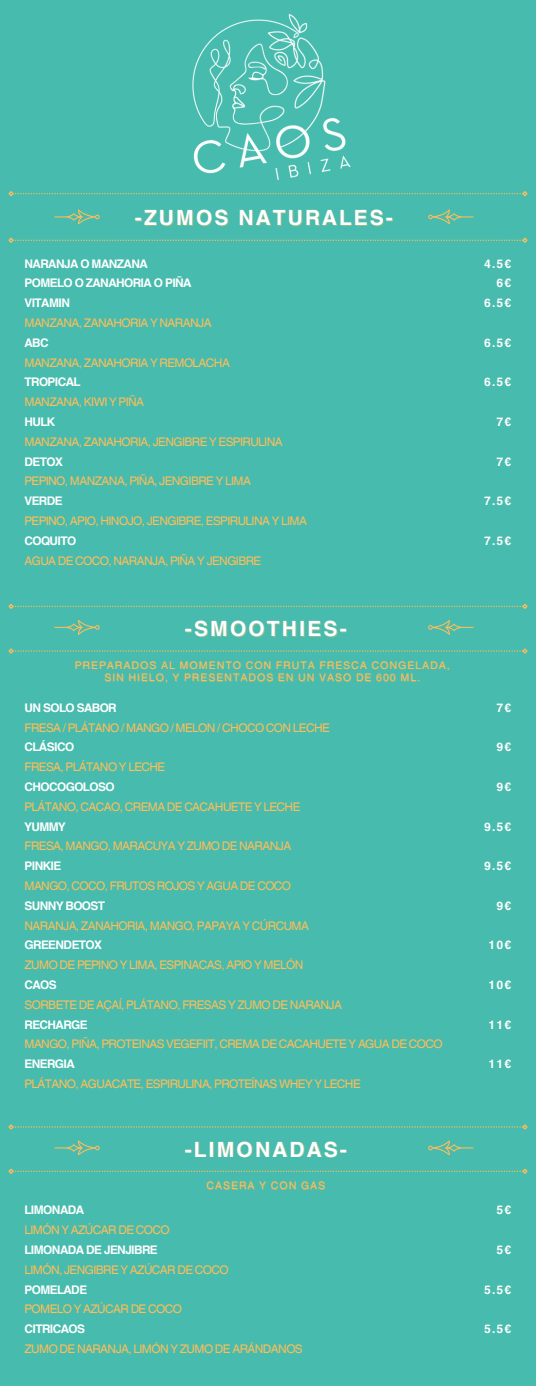
<style>
.page{position:relative;width:536px;height:1386px;background:#47bbad}
.page>*{position:absolute;margin:0;border:0;box-sizing:border-box;transform-origin:0 0}
.t1{font:700 21px "Helvetica World";letter-spacing:.1em;color:#fff}
.t2{font:11.9px/19.8px "Helvetica World";letter-spacing:-.05em;color:#ffbd59}
.t3{font:700 11.9px/19.8px "Helvetica World";letter-spacing:.1em;color:#fff;text-align:right}
.t4{font:10.5px/12.2px "Helvetica World";letter-spacing:.1em;color:#ffbd59;text-align:center}
.s1{font-weight:700;color:#fff}
</style>
<div class="page">
<svg style="left:428px;top:209px;width:45px;height:15px"></svg>
<svg style="left:54px;top:209px;width:46px;height:15px"></svg>
<svg style="left:8px;top:191px;width:520px;height:6px"></svg>
<svg style="left:8px;top:237px;width:520px;height:6px"></svg>
<img style="left:192px;top:14px;width:159px;height:166px">
<svg style="left:428px;top:620px;width:45px;height:14px"></svg>
<svg style="left:54px;top:620px;width:46px;height:14px"></svg>
<svg style="left:8px;top:603px;width:520px;height:6px"></svg>
<svg style="left:8px;top:648px;width:520px;height:6px"></svg>
<svg style="left:428px;top:1140px;width:45px;height:15px"></svg>
<svg style="left:54px;top:1140px;width:46px;height:15px"></svg>
<svg style="left:8px;top:1124px;width:520px;height:6px"></svg>
<svg style="left:8px;top:1168px;width:520px;height:6px"></svg>
<p class="t1" style="left:135px;top:201px;width:259px">-ZUMOS NATURALES-</p>
<h1 class="t2" style="left:24px;top:254px;width:284px"><span class="s1">NARANJA O MANZANA<br>POMELO O ZANAHORIA O PIÑA<br>VITAMIN<br></span>MANZANA, ZANAHORIA Y NARANJA<br><span class="s1">ABC<br></span>MANZANA, ZANAHORIA Y REMOLACHA<br><span class="s1">TROPICAL<br></span>MANZANA, KIWI Y PIÑA<br><span class="s1">HULK<br></span>MANZANA, ZANAHORIA, JENGIBRE Y ESPIRULINA<br><span class="s1">DETOX<br></span>PEPINO, MANZANA, PIÑA, JENGIBRE Y LIMA<br><span class="s1">VERDE<br></span>PEPINO, APIO, HINOJO, JENGIBRE, ESPIRULINA Y LIMA<br><span class="s1">COQUITO<br></span>AGUA DE COCO, NARANJA, PIÑA Y JENGIBRE</h1>
<p class="t3" style="left:484px;top:252px;width:29px">4.5€<br>6€<br>6.5€</p>
<h3 class="t3" style="left:484px;top:332px;width:29px">6.5€</h3>
<h3 class="t3" style="left:484px;top:371px;width:29px">6.5€</h3>
<h3 class="t3" style="left:496px;top:411px;width:16px">7€</h3>
<h2 class="t3" style="left:496px;top:450px;width:16px">7€</h2>
<h2 class="t3" style="left:484px;top:490px;width:29px">7.5€</h2>
<h2 class="t3" style="left:484px;top:530px;width:29px">7.5€</h2>
<h2 class="t1" style="left:185px;top:611px;width:163px">-SMOOTHIES-</h2>
<p class="t4" style="left:75px;top:659px;width:376px">PREPARADOS AL MOMENTO CON FRUTA FRESCA CONGELADA,<br>SIN HIELO, Y PRESENTADOS EN UN VASO DE 600 ML.</p>
<h2 class="t2" style="left:24px;top:698px;width:419px"><span class="s1">UN SOLO SABOR<br></span>FRESA / PLÁTANO / MANGO / MELON / CHOCO CON LECHE<br><span class="s1">CLÁSICO<br></span>FRESA, PLÁTANO Y LECHE<br><span class="s1">CHOCOGOLOSO<br></span>PLÁTANO, CACAO, CREMA DE CACAHUETE Y LECHE<br><span class="s1">YUMMY<br></span>FRESA, MANGO, MARACUYA Y ZUMO DE NARANJA<br><span class="s1">PINKIE<br></span>MANGO, COCO, FRUTOS ROJOS Y AGUA DE COCO<br><span class="s1">SUNNY BOOST<br></span>NARANJA, ZANAHORIA, MANGO, PAPAYA Y CÚRCUMA<br><span class="s1">GREENDETOX<br></span>ZUMO DE PEPINO Y LIMA, ESPINACAS, APIO Y MELÓN<br><span class="s1">CAOS<br></span>SORBETE DE AÇAÍ, PLÁTANO, FRESAS Y ZUMO DE NARANJA<br><span class="s1">RECHARGE<br></span>MANGO, PIÑA, PROTEINAS VEGEFIIT, CREMA DE CACAHUETE Y AGUA DE COCO<br><span class="s1">ENERGIA<br></span>PLÁTANO, AGUACATE, ESPIRULINA, PROTEÍNAS WHEY Y LECHE</h2>
<h2 class="t3" style="left:496px;top:696px;width:16px">7€</h2>
<h2 class="t3" style="left:496px;top:736px;width:16px">9€</h2>
<p class="t3" style="left:496px;top:776px;width:16px">9€</p>
<h1 class="t3" style="left:484px;top:815px;width:29px">9.5€</h1>
<p class="t3" style="left:484px;top:855px;width:29px">9.5€</p>
<h3 class="t3" style="left:496px;top:894px;width:16px">9€</h3>
<h2 class="t3" style="left:488px;top:934px;width:24px">10€</h2>
<h2 class="t3" style="left:488px;top:974px;width:24px">10€</h2>
<h2 class="t3" style="left:488px;top:1013px;width:24px">11€</h2>
<h2 class="t3" style="left:488px;top:1053px;width:24px">11€</h2>
<h2 class="t1" style="left:185px;top:1132px;width:164px">-LIMONADAS-</h2>
<p class="t4" style="left:206px;top:1180px;width:120px">CASERA Y CON GAS</p>
<h2 class="t2" style="left:24px;top:1200px;width:280px"><span class="s1">LIMONADA<br></span>LIMÓN Y AZÚCAR DE COCO<br><span class="s1">LIMONADA DE JENJIBRE<br></span>LIMÓN, JENGIBRE Y AZÚCAR DE COCO<br><span class="s1">POMELADE<br></span>POMELO Y AZÚCAR DE COCO<br><span class="s1">CITRICAOS<br></span>ZUMO DE NARANJA, LIMÓN Y ZUMO DE ARÁNDANOS</h2>
<h2 class="t3" style="left:496px;top:1199px;width:16px">5€</h2>
<h2 class="t3" style="left:496px;top:1239px;width:16px">5€</h2>
<h2 class="t3" style="left:484px;top:1278px;width:29px">5.5€</h2>
<h2 class="t3" style="left:484px;top:1318px;width:29px">5.5€</h2>
</div>
